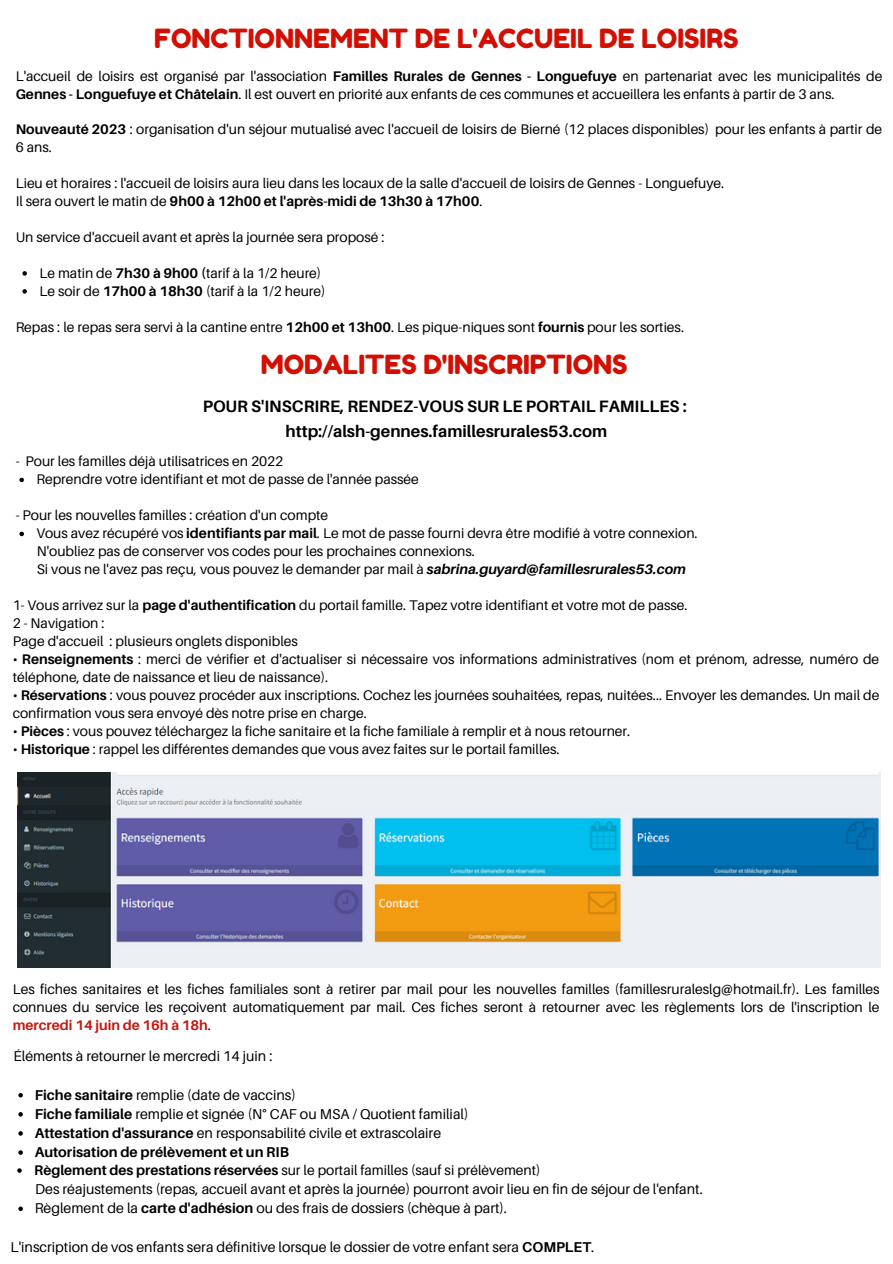
<style>
.page{position:relative;width:893px;height:1264px;background:#fff}
.page>*{position:absolute;margin:0;border:0;box-sizing:border-box;transform-origin:0 0}
.t1{font:26.4px "Fredoka One";color:#d10f03}
.t2{font:700 16.5px "Aileron";color:#000}
.t3{font:14.25px "Aileron";color:#000}
.t4{font:700 14.25px "Aileron";color:#000}
.t5{font:13.95px/18px "Aileron";color:#000}
.t6{font:700 13.95px "Aileron";color:#000}
.s1{font-weight:700}
.s2{font-weight:400}
.s3{font-weight:700;font-style:italic}
.s4{font-weight:700;color:#c51811}
</style>
<div class="page">
<svg style="left:19px;top:477px;width:5px;height:5px"></svg>
<svg style="left:19px;top:531px;width:5px;height:5px"></svg>
<img style="left:17px;top:772px;width:863px;height:195px">
<svg style="left:22px;top:271px;width:5px;height:5px"></svg>
<svg style="left:22px;top:289px;width:5px;height:5px"></svg>
<svg style="left:18px;top:1093px;width:5px;height:4px"></svg>
<svg style="left:18px;top:1112px;width:5px;height:4px"></svg>
<svg style="left:18px;top:1131px;width:5px;height:4px"></svg>
<svg style="left:18px;top:1150px;width:5px;height:4px"></svg>
<svg style="left:17px;top:1168px;width:5px;height:4px"></svg>
<svg style="left:18px;top:1206px;width:5px;height:4px"></svg>
<p class="t1" style="left:154px;top:22px;width:585px">FONCTIONNEMENT DE L'ACCUEIL DE LOISIRS</p>
<p class="t5" style="left:16px;top:67px;width:868px">L'accueil de loisirs est organisé par l'association <span class="s1">Familles Rurales de Gennes - Longuefuye</span> en partenariat avec les municipalités de<br><span class="s1">Gennes - Longuefuye et Châtelain</span>. Il est ouvert en priorité aux enfants de ces communes et accueillera les enfants à partir de 3 ans.</p>
<p class="t5" style="left:16px;top:120px;width:868px"><span class="s1">Nouveauté 2023</span> : organisation d'un séjour mutualisé avec l'accueil de loisirs de Bierné (12 places disponibles) pour les enfants à partir de<br>6 ans.</p>
<p class="t5" style="left:16px;top:174px;width:710px">Lieu et horaires : l'accueil de loisirs aura lieu dans les locaux de la salle d'accueil de loisirs de Gennes - Longuefuye.</p>
<p class="t6" style="left:16px;top:192px;width:468px"><span class="s2">Il sera ouvert le matin de</span> 9h00 à 12h00 et l'après-midi de 13h30 à 17h00<span class="s2">.</span></p>
<p class="t5" style="left:16px;top:228px;width:370px">Un service d'accueil avant et après la journée sera proposé :</p>
<p class="t5" style="left:39px;top:264px;width:283px">Le matin de <span class="s1">7h30 à 9h00 (</span>tarif à la 1/2 heure)</p>
<p class="t5" style="left:39px;top:282px;width:288px">Le soir de <span class="s1">17h00 à 18h30</span> (tarif à la 1/2 heure)</p>
<p class="t5" style="left:16px;top:318px;width:670px">Repas : le repas sera servi à la cantine entre <span class="s1">12h00 et 13h00</span>. Les pique-niques sont <span class="s1">fournis</span> pour les sorties.</p>
<p class="t1" style="left:261px;top:348px;width:368px">MODALITES D'INSCRIPTIONS</p>
<p class="t2" style="left:203px;top:395px;width:485px">POUR S'INSCRIRE, RENDEZ-VOUS SUR LE PORTAIL FAMILLES :</p>
<p class="t2" style="left:285px;top:421px;width:323px">http://alsh-gennes.famillesrurales53.com</p>
<p class="t5" style="left:16px;top:452px;width:269px">- Pour les familles déjà utilisatrices en 2022</p>
<p class="t5" style="left:36px;top:470px;width:384px">Reprendre votre identifiant et mot de passe de l'année passée</p>
<p class="t5" style="left:16px;top:506px;width:314px">- Pour les nouvelles familles : création d'un compte</p>
<p class="t5" style="left:37px;top:542px;width:439px">N'oubliez pas de conserver vos codes pour les prochaines connexions.</p>
<p class="t5" style="left:37px;top:560px;width:650px">Si vous ne l'avez pas reçu, vous pouvez le demander par mail à <span class="s3">sabrina.guyard@famillesrurales53.com</span></p>
<p class="t5" style="left:13px;top:596px;width:676px">1- Vous arrivez sur la <span class="s1">page d'authentification</span> du portail famille. Tapez votre identifiant et votre mot de passe.</p>
<p class="t5" style="left:13px;top:614px;width:93px">2 - Navigation :</p>
<p class="t5" style="left:13px;top:632px;width:286px">Page d'accueil : plusieurs onglets disponibles</p>
<p class="t5" style="left:13px;top:650px;width:868px">• <span class="s1">Renseignements</span> : merci de vérifier et d'actualiser si nécessaire vos informations administratives (nom et prénom, adresse, numéro de téléphone, date de naissance et lieu de naissance).</p>
<p class="t5" style="left:13px;top:686px;width:868px">• <span class="s1">Réservations</span> : vous pouvez procéder aux inscriptions. Cochez les journées souhaitées, repas, nuitées... Envoyer les demandes. Un mail de confirmation vous sera envoyé dès notre prise en charge.</p>
<p class="t5" style="left:13px;top:722px;width:619px">• <span class="s1">Pièces</span> : vous pouvez téléchargez la fiche sanitaire et la fiche familiale à remplir et à nous retourner.</p>
<p class="t5" style="left:13px;top:740px;width:548px">• <span class="s1">Historique</span> : rappel les différentes demandes que vous avez faites sur le portail familles.</p>
<p class="t5" style="left:36px;top:524px;width:662px">Vous avez récupéré vos <span class="s1">identifiants par mail</span>. Le mot de passe fourni devra être modifié à votre connexion.</p>
<p class="t5" style="left:13px;top:979px;width:868px;text-align:justify">Les fiches sanitaires et les fiches familiales sont à retirer par mail pour les nouvelles familles (famillesruraleslg@hotmail.fr). Les familles connues du service les reçoivent automatiquement par mail. Ces fiches seront à retourner avec les règlements lors de l'inscription le <span class="s4">mercredi 14 juin de 16h à 18h</span>.</p>
<p class="t3" style="left:14px;top:1047px;width:260px">Éléments à retourner le mercredi 14 juin :</p>
<p class="t3" style="left:35px;top:1085px;width:262px"><span class="s1">Fiche sanitaire</span> remplie (date de vaccins)</p>
<p class="t3" style="left:35px;top:1104px;width:435px"><span class="s1">Fiche familiale</span> remplie et signée (N° CAF ou MSA / Quotient familial)</p>
<p class="t3" style="left:35px;top:1124px;width:408px"><span class="s1">Attestation d'assurance</span> en responsabilité civile et extrascolaire</p>
<p class="t4" style="left:35px;top:1143px;width:256px">Autorisation de prélèvement et un RIB</p>
<p class="t5" style="left:34px;top:1160px;width:508px"><span class="s1">Règlement des prestations réservées</span> sur le portail familles (sauf si prélèvement)</p>
<p class="t3" style="left:35px;top:1199px;width:474px">Règlement de la <span class="s1">carte d'adhésion</span> ou des frais de dossiers (chèque à part).</p>
<p class="t3" style="left:35px;top:1180px;width:669px">Des réajustements (repas, accueil avant et après la journée) pourront avoir lieu en fin de séjour de l'enfant.</p>
<p class="t3" style="left:11px;top:1237px;width:585px">L'inscription de vos enfants sera définitive lorsque le dossier de votre enfant sera <span class="s1">COMPLET</span>.</p>
</div>
